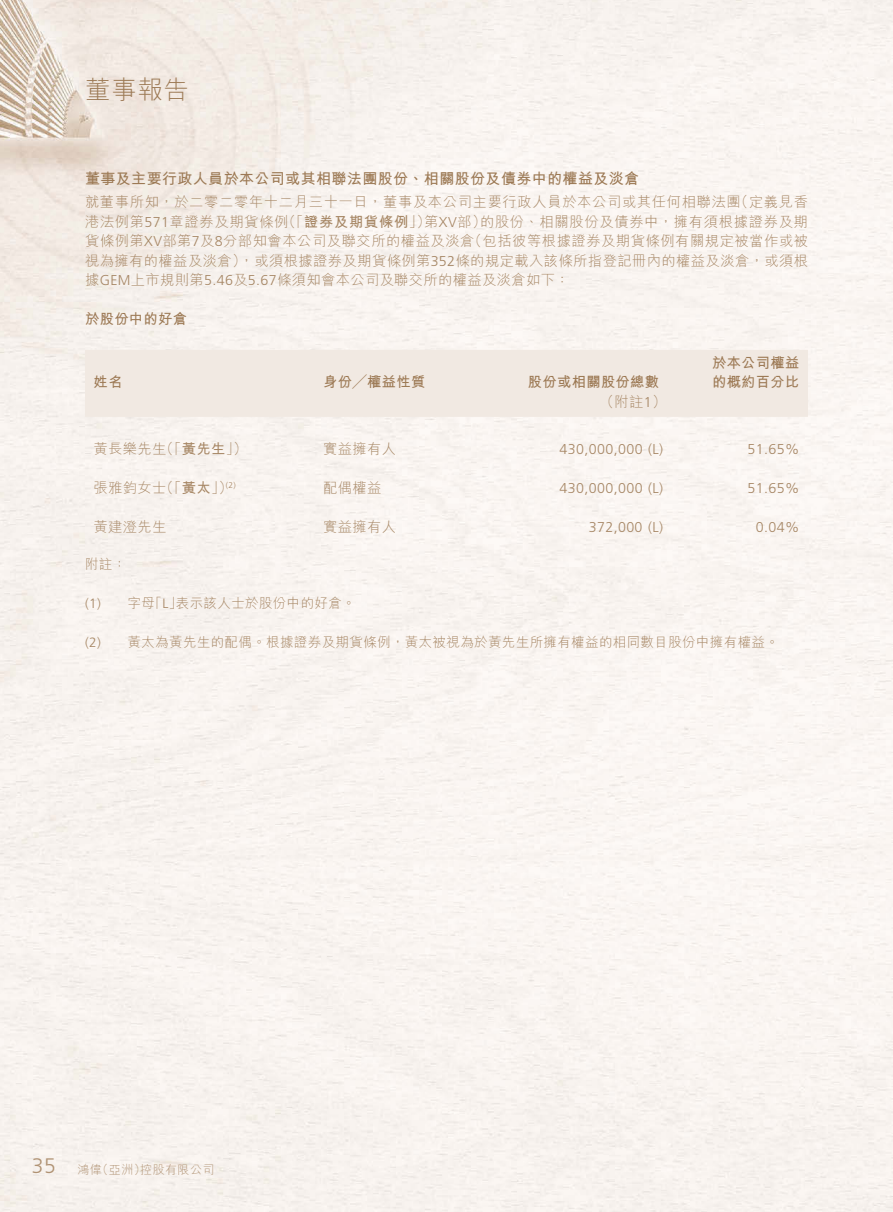
<style>
.page{position:relative;width:893px;height:1212px;background:#fff}
.page>*{position:absolute;margin:0;border:0;box-sizing:border-box;transform-origin:0 0}
.t1{font:300 25.5px "M Hei HK";color:#9c7954}
.t2{font:300 21px "Frutiger LT Std";color:#b09273}
.t3{font:700 15px "M Hei HK";letter-spacing:.025em;color:#9c7954}
.t4{font:300 14.25px/19.5px "M Hei HK";letter-spacing:.04em;color:#a68664}
.t5{font:300 14.25px "Frutiger LT Std";letter-spacing:.025em;color:#a68664}
.t6{font:700 14.25px/19.5px "M Hei HK";letter-spacing:.025em;color:#9c7954}
.t7{font:700 14.25px "M Hei HK";letter-spacing:.05em;color:#a68664}
.t8{font:300 13.5px "M Hei HK";letter-spacing:.025em;color:#a68664}
.t9{font:300 13.5px "Frutiger LT Std";color:#a68664}
.t10{font:300 12px "M Hei HK";letter-spacing:.035em;color:#b09273}
.t11{font:300 8.25px "Frutiger LT Std";color:#a68664}
.s1{font-weight:300}
.s2{font-family:"Frutiger LT Std"}
.s3{font-weight:700}
</style>
<div class="page">
<img style="left:0;top:0;width:893px;height:1212px">
<div style="left:85px;top:350px;width:723px;height:67px;background:#f1e9e2"></div>
<h1 class="t1" style="left:85px;top:72px;width:105px">董事報告</h1>
<p class="t3" style="left:85px;top:167px;width:556px">董事及主要行政人員於本公司或其相聯法團股份、相關股份及債券中的權益及淡倉</p>
<p class="t4" style="left:734px;top:192px;width:75px">（定義見香</p>
<p class="t4" style="left:480px;top:192px;width:329px;text-indent:-395px">就董事所知，於二零二零年十二月三十一日，董事及本公司主要行政人員於本公司或其任何相聯法團<br>的股份、相關股份及債券中，擁有須根據證券及期</p>
<p class="t7" style="left:282px;top:211px;width:150px"><span class="s1">（「</span>證券及期貨條例<span class="s1">」）</span></p>
<p class="t4" style="left:424px;top:211px;width:64px">第<span class="s2">XV</span>部）</p>
<p class="t4" style="left:85px;top:211px;width:205px">港法例第<span class="s2">571</span>章證券及期貨條例</p>
<p class="t4" style="left:468px;top:231px;width:342px">（包括彼等根據證券及期貨條例有關規定被當作或被</p>
<p class="t4" style="left:85px;top:231px;width:724px">貨條例第<span class="s2">XV</span>部第 及<span class="s2">7 8</span>分部知會本公司及聯交所的權益及淡倉<br>視為擁有的權益及淡倉，）或須根據證券及期貨條例第<span class="s2">352</span>條的規定載入該條所指登記冊內的權益及淡倉，或須根據<span class="s2">GEM</span>上市規則第<span class="s2">5.46</span>及<span class="s2">5.67</span>條須知會本公司及聯交所的權益及淡倉如下：</p>
<p class="t6" style="left:85px;top:308px;width:104px">於股份中的好倉</p>
<p class="t6" style="left:94px;top:371px;width:30px">姓名</p>
<p class="t6" style="left:323px;top:371px;width:104px">身份╱權益性質</p>
<p class="t6" style="left:528px;top:371px;width:133px">股份或相關股份總數</p>
<p class="t6" style="left:712px;top:351px;width:89px">於本公司權益的概約百分比</p>
<p class="t4" style="left:600px;top:391px;width:68px">（附註 (<span class="s2">1</span></p>
<p class="t4" style="left:160px;top:438px;width:89px">（「<span class="s3">黃先生</span>」）</p>
<p class="t4" style="left:94px;top:438px;width:74px">黃長樂先生</p>
<p class="t4" style="left:323px;top:438px;width:74px">實益擁有人</p>
<p class="t5" style="left:559px;top:441px;width:105px">430,000,000 ( (L</p>
<p class="t5" style="left:748px;top:441px;width:53px">51.65%</p>
<p class="t4" style="left:160px;top:477px;width:75px">（「<span class="s3">黃太</span>」）<sup>(</sup></p>
<p class="t4" style="left:94px;top:477px;width:74px">張雅鈞女士</p>
<p class="t11" style="left:229px;top:481px;width:9px">)2</p>
<p class="t4" style="left:323px;top:477px;width:60px">配偶權益</p>
<p class="t5" style="left:559px;top:480px;width:105px">430,000,000 ( (L</p>
<p class="t5" style="left:748px;top:480px;width:53px">51.65%</p>
<p class="t4" style="left:94px;top:516px;width:74px">黃建澄先生</p>
<p class="t8" style="left:85px;top:555px;width:43px">附註：</p>
<p class="t4" style="left:323px;top:516px;width:74px">實益擁有人</p>
<p class="t5" style="left:589px;top:519px;width:76px">372,000 ( (L</p>
<p class="t5" style="left:756px;top:519px;width:45px">0.04%</p>
<p class="t9" style="left:85px;top:596px;width:17px">1( )</p>
<p class="t8" style="left:128px;top:594px;width:29px">字母</p>
<p class="t8" style="left:176px;top:594px;width:181px">表示該人士於股份中的好倉。</p>
<p class="t8" style="left:149px;top:594px;width:35px">「」<span class="s2">L</span></p>
<p class="t9" style="left:85px;top:635px;width:17px">2( )</p>
<p class="t8" style="left:128px;top:633px;width:653px">黃太為黃先生的配偶。根據證券及期貨條例，黃太被視為於黃先生所擁有權益的相同數目股份中擁有權益。</p>
<h2 class="t2" style="left:32px;top:1154px;width:25px">35</h2>
<p class="t10" style="left:96px;top:1161px;width:51px">（亞洲）</p>
<p class="t10" style="left:78px;top:1161px;width:26px">鴻偉</p>
<p class="t10" style="left:140px;top:1161px;width:76px">控股有限公司</p>
</div>
